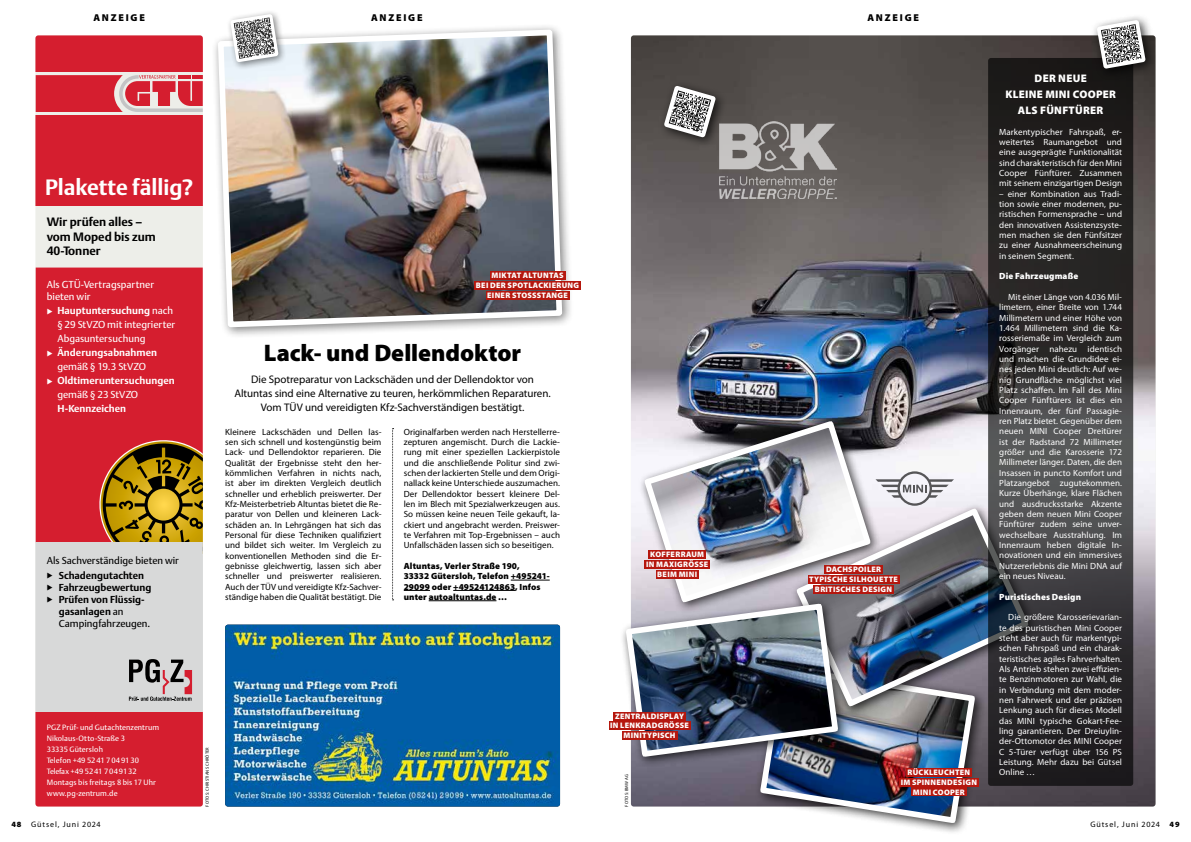
<style>
.page{position:relative;width:1191px;height:842px;background:#fff}
.page>*{position:absolute;margin:0;border:0;box-sizing:border-box;transform-origin:0 0}
.t1{font:900 24px "Myriad Pro";color:#000}
.t2{font:700 22px "DTL Argo T";color:#fff}
.t3{font:700 12px/14.4px "DTL Argo T";letter-spacing:-.005em;color:#000}
.t4{font:11px/14px "Myriad Pro";letter-spacing:-.005em;color:#000;text-align:center}
.t5{font:900 11px/16px "Myriad Pro";letter-spacing:.025em;color:#fff;text-align:center}
.t6{font:10px/14px "DTL Argo T";color:#fff}
.t7{font:700 10px/12px "DTL Argo T";color:#000}
.t8{font:700 10px/14px "DTL Argo T";letter-spacing:.005em;color:#fff;text-align:center}
.t9{font:10px "DTL Argo T";color:#000}
.t10{font:900 10px "Myriad Pro";letter-spacing:.185em;color:#000}
.t11{font:9px/10.3px "Myriad Pro";letter-spacing:.005em;color:#fff;text-align:justify}
.t12{font:9px/10.3px "Myriad Pro";letter-spacing:.005em;color:#000;text-align:justify}
.t13{font:900 9px/10.3px "Myriad Pro";letter-spacing:.01em;color:#000}
.t14{font:900 9px "Myriad Pro";letter-spacing:.01em;color:#fff}
.t15{font:900 8px/9.8px "Myriad Pro";letter-spacing:.035em;color:#fff;text-align:center}
.t16{font:8px "Myriad Pro";letter-spacing:.11em;color:#000}
.t17{font:7.6px/11px "DTL Argo T";letter-spacing:.015em;color:#fff}
.t18{font:4.5px "Myriad Pro";letter-spacing:.03em;color:#000}
.s1{font-weight:700}
.s2{font-weight:400}
.s3{font-weight:900}
</style>
<div class="page">
<img style="left:631px;top:35px;width:524px;height:771px">
<div style="left:754px;top:659px;width:232px;height:176px;background:#000;opacity:.75"></div>
<svg style="left:757px;top:718px;width:220px;height:117px"></svg>
<div style="left:638px;top:415px;width:244px;height:199px;background:#000;opacity:.75"></div>
<img style="left:641px;top:417px;width:233px;height:128px">
<svg style="left:792px;top:504px;width:196px;height:207px"></svg>
<svg style="left:988px;top:58px;width:145px;height:728px"></svg>
<img style="left:225px;top:649px;width:335px;height:157px">
<div style="left:211px;top:23px;width:363px;height:316px;background:#000;opacity:.5"></div>
<img style="left:215px;top:23px;width:350px;height:626px">
<svg style="left:392px;top:428px;width:1px;height:173px"></svg>
<div style="left:490px;top:271px;width:75px;height:9px;background:#b5170e"></div>
<div style="left:474px;top:281px;width:106px;height:8px;background:#b5170e"></div>
<div style="left:485px;top:291px;width:84px;height:9px;background:#b5170e"></div>
<div style="left:226px;top:9px;width:61px;height:62px;background:#000;opacity:.5"></div>
<svg style="left:230px;top:14px;width:48px;height:48px"></svg>
<div style="left:1091px;top:14px;width:66px;height:66px;background:#000;opacity:.75"></div>
<svg style="left:1096px;top:20px;width:49px;height:49px"></svg>
<div style="left:658px;top:80px;width:69px;height:69px;background:#000;opacity:.75"></div>
<svg style="left:664px;top:86px;width:52px;height:52px"></svg>
<div style="left:35px;top:35px;width:168px;height:771px;background:#edeee9;border-radius:3px"></div>
<div style="left:35px;top:268px;width:168px;height:274px;background:#d51e2f"></div>
<svg style="left:92px;top:432px;width:111px;height:110px"></svg>
<div style="left:35px;top:115px;width:168px;height:91px;background:#d51e2f"></div>
<div style="left:35px;top:35px;width:168px;height:37px;background:#d51e2f"></div>
<svg style="left:35px;top:75px;width:168px;height:37px"></svg>
<div style="left:35px;top:542px;width:168px;height:170px;background:#d8d9d9"></div>
<div style="left:35px;top:712px;width:168px;height:94px;background:#d51e2f"></div>
<svg style="left:129px;top:659px;width:63px;height:42px"></svg>
<img style="left:631px;top:607px;width:341px;height:213px">
<img style="left:623px;top:545px;width:218px;height:209px">
<div style="left:613px;top:712px;width:72px;height:8px;background:#b5170e"></div>
<div style="left:609px;top:721px;width:81px;height:9px;background:#b5170e"></div>
<div style="left:622px;top:731px;width:55px;height:9px;background:#b5170e"></div>
<div style="left:648px;top:550px;width:57px;height:9px;background:#b5170e"></div>
<div style="left:644px;top:560px;width:66px;height:9px;background:#b5170e"></div>
<div style="left:656px;top:570px;width:42px;height:9px;background:#b5170e"></div>
<div style="left:906px;top:768px;width:65px;height:8px;background:#b5170e"></div>
<div style="left:899px;top:778px;width:79px;height:8px;background:#b5170e"></div>
<div style="left:911px;top:788px;width:55px;height:8px;background:#b5170e"></div>
<div style="left:824px;top:565px;width:58px;height:9px;background:#b5170e"></div>
<div style="left:807px;top:575px;width:92px;height:9px;background:#b5170e"></div>
<div style="left:813px;top:585px;width:80px;height:8px;background:#b5170e"></div>
<img style="left:719px;top:122px;width:117px;height:76px">
<svg style="left:875px;top:471px;width:79px;height:35px"></svg>
<p class="t10" style="left:93px;top:12px;width:53px">ANZEIGE</p>
<p class="t10" style="left:371px;top:12px;width:53px">ANZEIGE</p>
<h2 class="t2" style="left:45px;top:174px;width:150px">Plakette fällig?</h2>
<h3 class="t3" style="left:47px;top:215px;width:110px">Wir prüfen alles – vom Moped bis zum<br>40-Tonner</h3>
<p class="t6" style="left:47px;top:278px;width:109px;line-height:12px">Als GTÜ-Vertragspartner bieten wir</p>
<p class="t6" style="left:57px;top:303px;width:119px;text-indent:-11px">◆ <span class="s1">Hauptuntersuchung</span> nach § 29 StVZO mit integrierter<br>Abgasuntersuchung</p>
<p class="t8" style="left:47px;top:345px;width:112px">◆ Änderungsabnahmen <span class="s2">gemäß § 19.3 StVZO</span></p>
<p class="t8" style="left:57px;top:373px;width:119px;text-align:left;text-indent:-11px">◆ Oldtimeruntersuchungen <span class="s2">gemäß § 23 StVZO</span></p>
<p class="t8" style="left:57px;top:401px;width:70px">H-Kennzeichen</p>
<p class="t9" style="left:47px;top:555px;width:133px">Als Sachverständige bieten wir</p>
<p class="t7" style="left:47px;top:569px;width:99px">◆ Schadengutachten</p>
<p class="t7" style="left:47px;top:581px;width:106px">◆ Fahrzeugbewertung</p>
<p class="t7" style="left:59px;top:593px;width:93px;text-indent:-12px">◆ Prüfen von Flüssig&shy;gasanlagen <span class="s2">an<br>Campingfahrzeugen.</span></p>
<p class="t15" style="left:476px;top:271px;width:105px">MIKTAT ALTUNTAS<br>BEI DER SPOTLACKIERUNG<br>EINER STOSSSTANGE</p>
<h1 class="t1" style="left:264px;top:339px;width:259px">Lack- und Dellendoktor</h1>
<p class="t4" style="left:234px;top:373px;width:318px">Die Spotreparatur von Lackschäden und der Dellendoktor von<br>Altuntas sind eine Alternative zu teuren, herkömmlichen Reparaturen.<br>Vom TÜV und vereidigten Kfz-Sachverständigen bestätigt.</p>
<p class="t12" style="left:225px;top:426px;width:158px">Kleinere Lackschäden und Dellen las&shy;sen sich schnell und kostengünstig beim Lack- und Dellendoktor reparieren. Die Qualität der Ergebnisse steht den her&shy;kömmlichen Verfahren in nichts nach, ist aber im direkten Vergleich deutlich schneller und erheblich preiswerter. Der Kfz-Meisterbetrieb Altuntas bietet die Re&shy;paratur von Dellen und kleineren Lack&shy;schäden an. In Lehrgängen hat sich das Personal für diese Techniken qualifiziert und bildet sich weiter. Im Vergleich zu konventionellen Methoden sind die Er&shy;gebnisse gleichwertig, lassen sich aber schneller und preiswerter realisieren.<br>Auch der TÜV und vereidigte Kfz-Sachver&shy;ständige haben die Qualität bestätigt. Die</p>
<p class="t12" style="left:404px;top:426px;width:158px">Originalfarben werden nach Herstellerre&shy;zepturen angemischt. Durch die Lackie&shy;rung mit einer speziellen Lackierpistole und die anschließende Politur sind zwi&shy;schen der lackierten Stelle und dem Origi&shy;nallack keine Unterschiede auszumachen.<br>Der Dellendoktor bessert kleinere Del&shy;len im Blech mit Spezialwerkzeugen aus.<br>So müssen keine neuen Teile gekauft, la&shy;ckiert und angebracht werden. Preiswer&shy;te Verfahren mit Top-Ergebnissen – auch Unfallschäden lassen sich so beseitigen.</p>
<p class="t13" style="left:404px;top:561px;width:147px">Altuntas, Verler Straße 190,<br>33332 Gütersloh, Telefon +495241-<br>29099 oder +49524124863, Infos unter autoaltuntas.de …</p>
<p class="t15" style="left:646px;top:550px;width:64px">KOFFERRAUM<br>IN MAXIGRÖSSE<br>BEIM MINI</p>
<p class="t17" style="left:47px;top:721px;width:114px">PGZ Prüf- und Gutachtenzentrum<br>Nikolaus-Otto-Straße 3<br>33335 Gütersloh<br>Telefon +49 5241 7049130<br>Telefax +49 5241 7049132<br>Montags bis freitags 8 bis 17 Uhr www.pg-zentrum.de</p>
<p class="t18" style="left:205px;top:806px;width:61px;rotate:-90deg">FOTOS: CHRISTIAN SCHRÖTER</p>
<p class="t15" style="left:610px;top:711px;width:80px">ZENTRALDISPLAY<br>IN LENKRADGRÖSSE<br>MINITYPISCH</p>
<p class="t18" style="left:624px;top:806px;width:34px;rotate:-90deg">FOTOS: BMW AG</p>
<p class="t10" style="left:867px;top:12px;width:53px">ANZEIGE</p>
<p class="t15" style="left:809px;top:565px;width:90px">DACHSPOILER<br>TYPISCHE SILHOUETTE<br>BRITISCHES DESIGN</p>
<p class="t15" style="left:900px;top:767px;width:78px">RÜCKLEUCHTEN<br>IM SPINNENDESIGN<br>MINI COOPER</p>
<p class="t5" style="left:1005px;top:71px;width:112px">DER NEUE<br>KLEINE MINI COOPER<br>ALS FÜNFTÜRER</p>
<p class="t11" style="left:999px;top:127px;width:124px">Markentypischer Fahrspaß, er&shy;weitertes Raumangebot und eine ausgeprägte Funktionalität sind charakteristisch für den Mini Cooper Fünftürer. Zusammen mit seinem einzigartigen Design</p>
<p class="t11" style="left:999px;top:189px;width:124px">– einer Kombination aus Tradi&shy;tion sowie einer modernen, pu&shy;ristischen Formensprache – und den innovativen Assistenzsyste&shy;men machen sie den Fünfsitzer zu einer Ausnahmeerscheinung in seinem Segment.</p>
<p class="t14" style="left:999px;top:271px;width:80px">Die Fahrzeugmaße</p>
<p class="t11" style="left:999px;top:292px;width:124px;text-indent:9px">Mit einer Länge von 4.036 Mil&shy;limetern, einer Breite von 1.744<br>Millimetern und einer Höhe von 1.464 Millimetern sind die Ka&shy;rosseriemaße im Vergleich zum Vorgänger nahezu identisch und machen die Grundidee ei&shy;nes jeden Mini deutlich: Auf we&shy;nig Grundfläche möglichst viel Platz schaffen. Im Fall des Mini Cooper Fünftürers ist dies ein Innenraum, der fünf Passagie&shy;ren Platz bietet. Gegenüber dem neuen MINI Cooper Dreitürer ist der Radstand 72 Millimeter größer und die Karosserie 172<br>Millimeter länger. Daten, die den Insassen in puncto Komfort und Platzangebot zugutekommen.<br>Kurze Überhänge, klare Flächen und ausdrucksstarke Akzente geben dem neuen Mini Cooper Fünftürer zudem seine unver&shy;wechselbare Ausstrahlung. Im Innenraum heben digitale In&shy;novationen und ein immersives Nutzererlebnis die Mini DNA auf ein neues Niveau.</p>
<p class="t14" style="left:999px;top:592px;width:83px">Puristisches Design</p>
<p class="t11" style="left:999px;top:612px;width:124px;text-indent:9px">Die größere Karosserievarian&shy;te des puristischen Mini Cooper steht aber auch für markentypi&shy;schen Fahrspaß und ein charak&shy;teristisches agiles Fahrverhalten.<br>Als Antrieb stehen zwei effizien&shy;te Benzinmotoren zur Wahl, die in Verbindung mit dem moder&shy;nen Fahrwerk und der präzisen Lenkung auch für dieses Modell das MINI typische Gokart-Fee&shy;ling garantieren. Der Dreiuylin&shy;der-Ottomotor des MINI Cooper C 5-Türer verfügt über 156 PS Leistung. Mehr dazu bei Gütsel Online …</p>
<p class="t16" style="left:11px;top:820px;width:91px"><span class="s3">48</span> Gütsel, Juni 2024</p>
<p class="t16" style="left:1090px;top:820px;width:91px">Gütsel, Juni 2024 <span class="s3">49</span></p>
</div>
